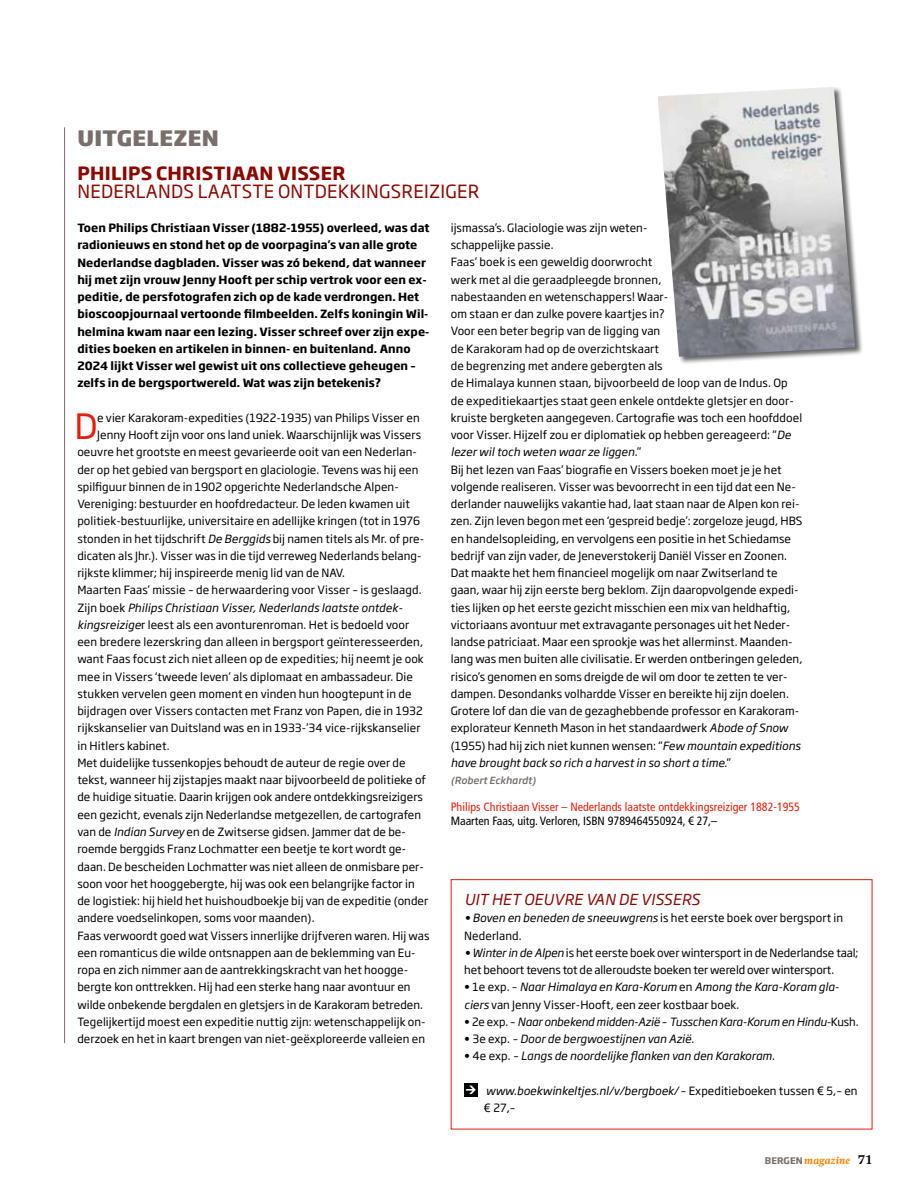
<style>
.page{position:relative;width:915px;height:1191px;background:#fff}
.page>*{position:absolute;margin:0;border:0;box-sizing:border-box;transform-origin:0 0}
.t1{font:34.5px "Soho Gothic Std";color:#e41e0a}
.t2{font:800 21px "Soho Gothic Std";letter-spacing:.015em;color:#796e6c}
.t3{font:18px "Soho Gothic Std";letter-spacing:.015em;color:#8b0700}
.t4{font:700 18px "Soho Gothic Std";letter-spacing:.015em;color:#8b0700}
.t5{font:italic 15px "Soho Gothic Std";letter-spacing:.015em;color:#8b0700}
.t6{font:condensed 12px "Frutiger LT Std";color:#e41e0a}
.t7{font:condensed 12px "Frutiger LT Std";color:#000}
.t8{font:11.25px/17.2px "Soho Gothic Std";letter-spacing:.005em;color:#000}
.t9{font:700 11.25px/17.2px "Soho Gothic Std";letter-spacing:.005em;color:#000}
.t10{font:italic 11.25px/17.2px "Soho Gothic Std";letter-spacing:.005em;color:#000}
.t11{font:italic 800 10.5px "Swift LT Std";letter-spacing:-.005em;color:#f18500}
.t12{font:italic 500 9.75px "Soho Gothic Std";letter-spacing:.005em;color:#796e6c}
.s1{font-style:italic}
.s2{font-style:normal}
.s3{font-family:"Soho Gothic Std";font-weight:700;font-style:normal;font-size:9px;color:#796e6c}
.s4{font-weight:700;font-style:normal;font-size:13.5px;color:#000}
</style>
<div class="page">
<hr style="left:64px;top:127px;width:1px;height:916px;background:#796e6c">
<div style="left:657px;top:87px;width:206px;height:278px;background:#000;opacity:.6"></div>
<img style="left:657px;top:87px;width:197px;height:270px">
<div style="left:464px;top:1083px;width:13px;height:14px;background:#000"></div>
<div style="left:450px;top:879px;width:422px;height:250px;border:1px solid #e41e0a"></div>
<h2 class="t2" style="left:77px;top:124px;width:143px">UITGELEZEN</h2>
<h3 class="t4" style="left:77px;top:162px;width:269px">PHILIPS CHRISTIAAN VISSER</h3>
<h3 class="t3" style="left:77px;top:180px;width:403px">NEDERLANDS LAATSTE ONTDEKKINGSREIZIGER</h3>
<p class="t9" style="left:77px;top:219px;width:353px">Toen Philips Christiaan Visser (1882-1955) overleed, was dat radionieuws en stond het op de voorpagina’s van alle grote Nederlandse dagbladen. Visser was zó bekend, dat wanneer hij met zijn vrouw Jenny Hooft per schip vertrok voor een ex&shy;peditie, de persfotografen zich op de kade verdrongen. Het bioscoopjournaal vertoonde filmbeelden. Zelfs koningin Wil&shy;helmina kwam naar een lezing. Visser schreef over zijn expe&shy;dities boeken en artikelen in binnen- en buitenland. Anno 2024 lijkt Visser wel gewist uit ons collectieve geheugen – zelfs in de bergsportwereld. Wat was zijn betekenis?</p>
<h1 class="t1" style="left:74px;top:405px;width:25px">D</h1>
<p class="t8" style="left:97px;top:409px;width:324px">e vier Karakoram-expedities (1922-1935) van Philips Visser en</p>
<p class="t8" style="left:450px;top:219px;width:353px">ijsmassa’s. Glaciologie was zijn weten-<br>schappelijke passie.<br>Faas’ boek is een geweldig doorwrocht<br>werk met al die geraadpleegde bronnen,<br>nabestaanden en wetenschappers! Waar-<br>om staan er dan zulke povere kaartjes in?<br>Voor een beter begrip van de ligging van<br>de Karakoram had op de overzichtskaart<br>de begrenzing met andere gebergten als<br>de Himalaya kunnen staan, bijvoorbeeld de loop van de Indus. Op de expeditiekaartjes staat geen enkele ontdekte gletsjer en door&shy;kruiste bergketen aangegeven. Cartografie was toch een hoofddoel voor Visser. Hijzelf zou er diplomatiek op hebben gereageerd: “<span class="s1">De lezer wil toch weten waar ze liggen</span>.”<br>Bij het lezen van Faas’ biografie en Vissers boeken moet je je het volgende realiseren. Visser was bevoorrecht in een tijd dat een Ne&shy;derlander nauwelijks vakantie had, laat staan naar de Alpen kon rei&shy;zen. Zijn leven begon met een ‘gespreid bedje’: zorgeloze jeugd, HBS en handelsopleiding, en vervolgens een positie in het Schiedamse bedrijf van zijn vader, de Jeneverstokerij Daniël Visser en Zoonen.<br>Dat maakte het hem financieel mogelijk om naar Zwitserland te gaan, waar hij zijn eerste berg beklom. Zijn daaropvolgende expedi&shy;ties lijken op het eerste gezicht misschien een mix van heldhaftig, victoriaans avontuur met extravagante personages uit het Neder&shy;landse patriciaat. Maar een sprookje was het allerminst. Maanden&shy;lang was men buiten alle civilisatie. Er werden ontberingen geleden, risico’s genomen en soms dreigde de wil om door te zetten te ver&shy;dampen. Desondanks volhardde Visser en bereikte hij zijn doelen.<br>Grotere lof dan die van de gezaghebbende professor en Karakoram&shy;explorateur Kenneth Mason in het standaardwerk <span class="s1">Abode of Snow </span>(1955) had hij zich niet kunnen wensen: “<span class="s1">Few mountain expeditions have brought back so rich a harvest in so short a time</span>.”</p>
<p class="t12" style="left:450px;top:774px;width:86px">(Robert Eckhardt)</p>
<p class="t6" style="left:450px;top:800px;width:351px">Philips Christiaan Visser – Nederlands laatste ontdekkingsreiziger 1882-1955</p>
<p class="t7" style="left:450px;top:813px;width:268px">Maarten Faas, uitg. Verloren, ISBN 9789464550924, € 27,–</p>
<p class="t8" style="left:97px;top:426px;width:325px">Jenny Hooft zijn voor ons land uniek. Waarschijnlijk was Vissers</p>
<p class="t8" style="left:77px;top:444px;width:341px">oeuvre het grootste en meest gevarieerde ooit van een Nederlan-</p>
<p class="t8" style="left:77px;top:461px;width:342px">der op het gebied van bergsport en glaciologie. Tevens was hij een</p>
<p class="t8" style="left:77px;top:478px;width:323px">spilfiguur binnen de in 1902 opgerichte Nederlandsche Alpen-</p>
<p class="t8" style="left:77px;top:495px;width:334px">Vereniging: bestuurder en hoofdredacteur. De leden kwamen uit</p>
<p class="t8" style="left:77px;top:513px;width:344px">politiek-bestuurlijke, universitaire en adellijke kringen (tot in 1976</p>
<p class="t8" style="left:77px;top:530px;width:348px">stonden in het tijdschrift <span class="s1">De Berggids</span> bij namen titels als Mr. of pre-</p>
<p class="t8" style="left:77px;top:547px;width:345px">dicaten als Jhr.). Visser was in die tijd verreweg Nederlands belang-</p>
<p class="t8" style="left:77px;top:564px;width:269px">rijkste klimmer; hij inspireerde menig lid van de NAV.</p>
<p class="t8" style="left:77px;top:582px;width:345px">Maarten Faas’ missie – de herwaardering voor Visser – is geslaagd.</p>
<p class="t10" style="left:77px;top:599px;width:326px"><span class="s2">Zijn boek</span> Philips Christiaan Visser, Nederlands laatste ontdek-</p>
<p class="t8" style="left:77px;top:616px;width:333px"><span class="s1">kingsreizige</span>r leest als een avonturenroman. Het is bedoeld voor</p>
<p class="t8" style="left:77px;top:633px;width:347px">een bredere lezerskring dan alleen in bergsport geïnteresseerden,</p>
<p class="t8" style="left:77px;top:651px;width:348px">want Faas focust zich niet alleen op de expedities; hij neemt je ook</p>
<p class="t8" style="left:77px;top:668px;width:337px">mee in Vissers ‘tweede leven’ als diplomaat en ambassadeur. Die</p>
<p class="t8" style="left:77px;top:685px;width:336px">stukken vervelen geen moment en vinden hun hoogtepunt in de</p>
<p class="t8" style="left:77px;top:702px;width:347px">bijdragen over Vissers contacten met Franz von Papen, die in 1932</p>
<p class="t8" style="left:77px;top:720px;width:344px">rijkskanselier van Duitsland was en in 1933-’34 vice-rijkskanselier</p>
<p class="t8" style="left:77px;top:737px;width:94px">in Hitlers kabinet.</p>
<p class="t8" style="left:77px;top:754px;width:329px">Met duidelijke tussenkopjes behoudt de auteur de regie over de</p>
<p class="t8" style="left:77px;top:771px;width:350px">tekst, wanneer hij zijstapjes maakt naar bijvoorbeeld de politieke of</p>
<p class="t8" style="left:77px;top:789px;width:347px">de huidige situatie. Daarin krijgen ook andere ontdekkingsreizigers</p>
<p class="t8" style="left:77px;top:806px;width:345px">een gezicht, evenals zijn Nederlandse metgezellen, de cartografen</p>
<p class="t8" style="left:77px;top:823px;width:330px">van de <span class="s1">Indian Survey</span> en de Zwitserse gidsen. Jammer dat de be-</p>
<p class="t8" style="left:77px;top:840px;width:330px">roemde berggids Franz Lochmatter een beetje te kort wordt ge-</p>
<p class="t8" style="left:77px;top:858px;width:348px">daan. De bescheiden Lochmatter was niet alleen de onmisbare per-</p>
<p class="t8" style="left:77px;top:875px;width:339px">soon voor het hooggebergte, hij was ook een belangrijke factor in</p>
<p class="t8" style="left:77px;top:892px;width:352px">de logistiek: hij hield het huishoudboekje bij van de expeditie (onder</p>
<p class="t8" style="left:77px;top:909px;width:238px">andere voedselinkopen, soms voor maanden).</p>
<p class="t8" style="left:77px;top:927px;width:353px">Faas verwoordt goed wat Vissers innerlijke drijfveren waren. Hij was</p>
<p class="t8" style="left:77px;top:944px;width:340px">een romanticus die wilde ontsnappen aan de beklemming van Eu-</p>
<p class="t8" style="left:77px;top:961px;width:332px">ropa en zich nimmer aan de aantrekkingskracht van het hoogge-</p>
<p class="t8" style="left:77px;top:978px;width:334px">bergte kon onttrekken. Hij had een sterke hang naar avontuur en</p>
<p class="t8" style="left:77px;top:996px;width:347px">wilde onbekende bergdalen en gletsjers in de Karakoram betreden.</p>
<p class="t8" style="left:77px;top:1013px;width:350px">Tegelijkertijd moest een expeditie nuttig zijn: wetenschappelijk on-</p>
<p class="t8" style="left:77px;top:1030px;width:349px">derzoek en het in kaart brengen van niet-geëxploreerde valleien en</p>
<h3 class="t5" style="left:464px;top:890px;width:237px">UIT HET OEUVRE VAN DE VISSERS</h3>
<p class="t8" style="left:464px;top:909px;width:380px"><span class="s1">• Boven en beneden de sneeuwgrens</span> is het eerste boek over bergsport in<br>Nederland.</p>
<p class="t8" style="left:464px;top:944px;width:395px"><span class="s1">• Winter in de Alpen</span> is het eerste boek over wintersport in de Nederlandse taal; het behoort tevens tot de alleroudste boeken ter wereld over wintersport.</p>
<p class="t8" style="left:464px;top:978px;width:376px">• 1e exp. – <span class="s1">Naar Himalaya en Kara-Korum</span> en <span class="s1">Among the Kara-Koram gla&shy;ciers</span> van Jenny Visser-Hooft, een zeer kostbaar boek.</p>
<p class="t10" style="left:464px;top:1013px;width:395px"><span class="s2">• 2e exp. –</span> Naar onbekend midden-Azië <span class="s2">–</span> Tusschen Kara-Korum en Hindu-<span class="s2">Kush.</span></p>
<p class="t10" style="left:464px;top:1030px;width:231px"><span class="s2">• 3e exp.</span> – Door de bergwoestijnen van Azië<span class="s2">.</span></p>
<p class="t10" style="left:464px;top:1047px;width:312px"><span class="s2">• 4e exp.</span> – Langs de noordelijke flanken van den Karakoram<span class="s2">.</span></p>
<p class="t10" style="left:483px;top:1082px;width:375px">www.boekwinkeltjes.nl/v/bergboek/ <span class="s2">– Expeditieboeken tussen € 5,– en € 27,–</span></p>
<p class="t11" style="left:764px;top:1154px;width:109px"><span class="s3">BERGEN</span> magazine <span class="s4">71</span></p>
</div>
